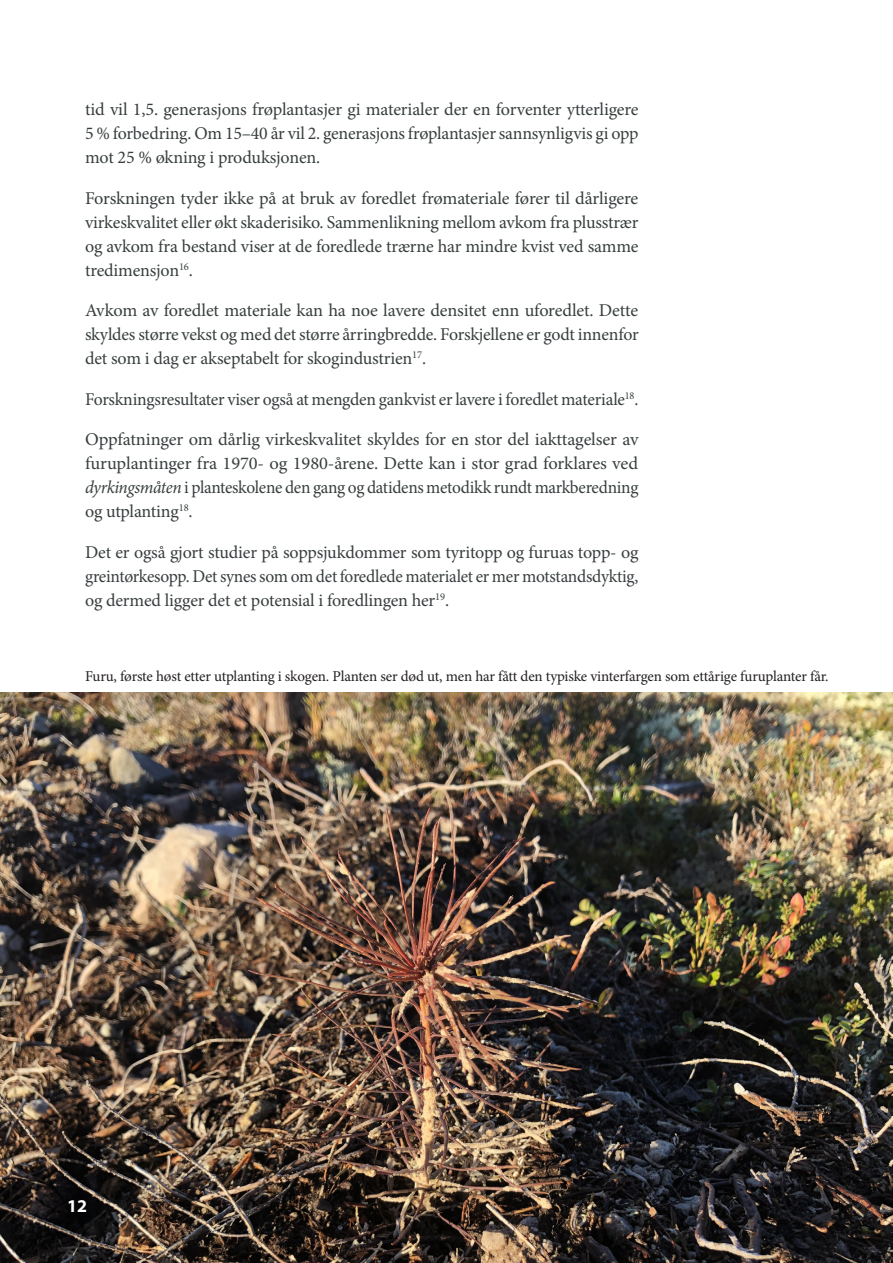
<style>
.page{position:relative;width:893px;height:1263px;background:#fff}
.page>*{position:absolute;margin:0;border:0;box-sizing:border-box;transform-origin:0 0}
.Brødtekst{font:18px/24px "Minion Pro";letter-spacing:-.015em;color:#383e3f;text-align:justify}
.t1{font:700 18px "Myriad Pro";color:#fff}
.Billedtekst{font:15px "Minion Pro";letter-spacing:-.015em;color:#231f20}
.s1{font-style:italic}
</style>
<div class="page">
<img style="left:0;top:692px;width:893px;height:571px">
<p class="Brødtekst" style="left:85px;top:97px;width:555px">tid vil 1,5. generasjons frøplantasjer gi materialer der en forventer ytterligere 5 % forbedring. Om 15–40 år vil 2. generasjons frøplantasjer sannsynligvis gi opp mot 25 % økning i produksjonen.</p>
<p class="Brødtekst" style="left:85px;top:186px;width:555px">Forskningen tyder ikke på at bruk av foredlet frømateriale fører til dårligere virkeskvalitet eller økt skaderisiko. Sammenlikning mellom avkom fra plusstrær og avkom fra bestand viser at de foredlede trærne har mindre kvist ved samme tredimensjon<sup>16</sup>.</p>
<p class="Brødtekst" style="left:85px;top:298px;width:555px">Avkom av foredlet materiale kan ha noe lavere densitet enn uforedlet. Dette skyldes større vekst og med det større årringbredde. Forskjellene er godt innenfor det som i dag er akseptabelt for skogindustrien<sup>17</sup>.</p>
<p class="Brødtekst" style="left:85px;top:387px;width:555px">Forskningsresultater viser også at mengden gankvist er lavere i foredlet materiale<sup>18</sup>.</p>
<p class="Brødtekst" style="left:85px;top:427px;width:555px">Oppfatninger om dårlig virkeskvalitet skyldes for en stor del iakttagelser av furuplantinger fra 1970- og 1980-årene. Dette kan i stor grad forklares ved <span class="s1">dyrkingsmåten</span> i planteskolene den gang og datidens metodikk rundt markberedning og utplanting<sup>18</sup>.</p>
<p class="Brødtekst" style="left:85px;top:540px;width:555px">Det er også gjort studier på soppsjukdommer som tyritopp og furuas topp- og greintørkesopp. Det synes som om det foredlede materialet er mer motstandsdyktig, og dermed ligger det et potensial i foredlingen her<sup>19</sup>.</p>
<p class="Billedtekst" style="left:85px;top:666px;width:745px">Furu, første høst etter utplanting i skogen. Planten ser død ut, men har fått den typiske vinterfargen som ettårige furuplanter får.</p>
<p class="t1" style="left:67px;top:1194px;width:21px">12</p>
</div>
